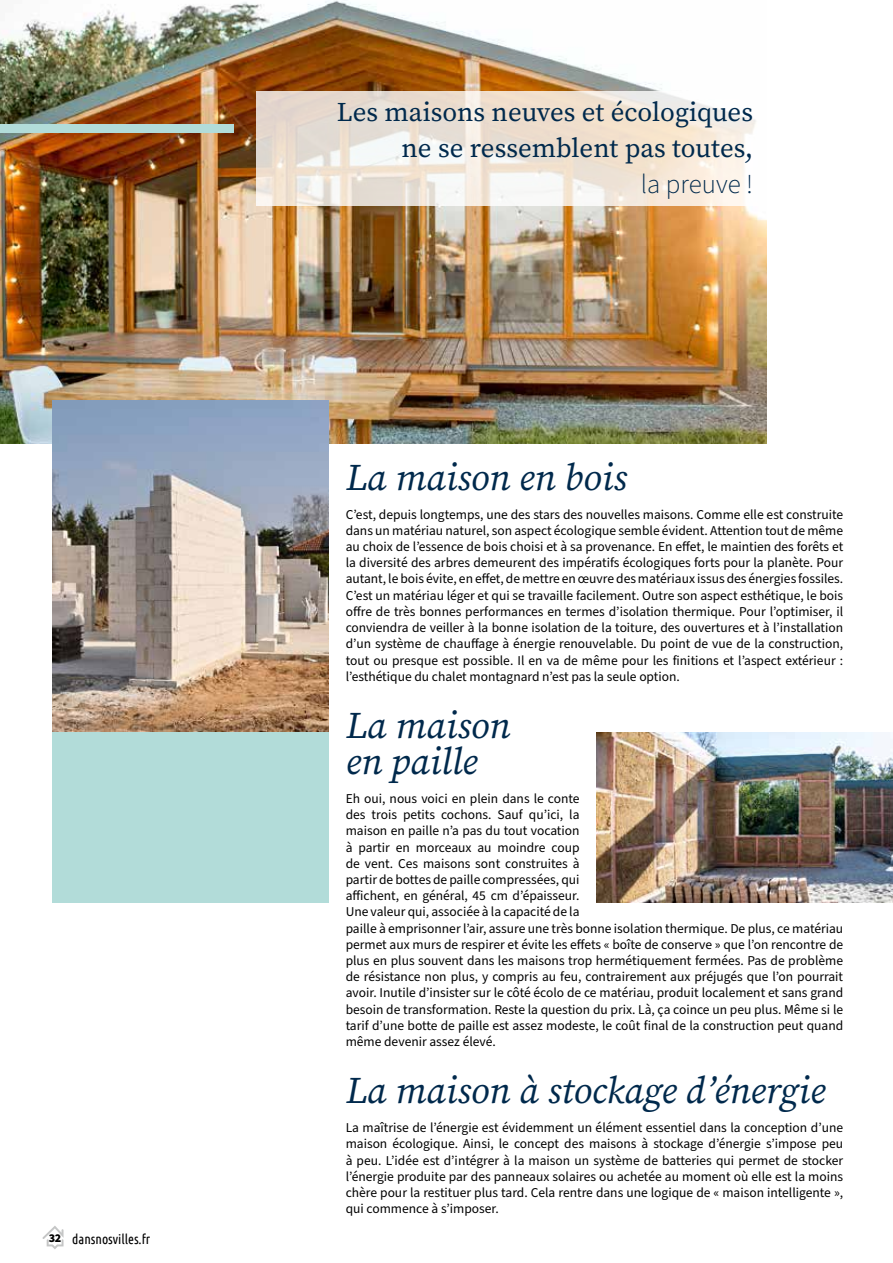
<style>
.page{position:relative;width:893px;height:1263px;background:#fff}
.page>*{position:absolute;margin:0;border:0;box-sizing:border-box;transform-origin:0 0}
.t1{font:italic 37.5px/36px "Source Serif Variable";color:#00294c}
.t2{font:27px/36px "Source Serif Variable";color:#00294c;text-align:right}
.t3{font:300 27px "Source Sans Pro";color:#00294c}
.t4{font:13.5px/16.2px "Source Sans Pro";color:#000;text-align:justify}
.t5{font:13.5px "Ubuntu Condensed";color:#000}
.s1{font-family:"Source Sans Pro";font-weight:900;font-size:12px}
</style>
<div class="page">
<svg style="left:42px;top:1226px;width:22px;height:23px"></svg>
<img style="left:0;top:0;width:767px;height:443px">
<img style="left:597px;top:733px;width:296px;height:170px">
<img style="left:52px;top:401px;width:277px;height:332px">
<div style="left:52px;top:733px;width:277px;height:170px;background:#b2dcd9"></div>
<svg style="left:256px;top:91px;width:511px;height:114px"></svg>
<div style="left:0;top:125px;width:234px;height:8px;background:#b2dcd9"></div>
<p class="t5" style="left:49px;top:1231px;width:103px"><span class="s1">32</span> dansnosvilles.fr</p>
<h2 class="t2" style="left:337px;top:94px;width:418px">Les maisons neuves et écologiques ne se ressemblent pas toutes,</h2>
<h2 class="t3" style="left:641px;top:166px;width:114px">la preuve !</h2>
<h1 class="t1" style="left:346px;top:459px;width:283px">La maison en bois</h1>
<p class="t4" style="left:346px;top:506px;width:499px">C’est, depuis longtemps, une des stars des nouvelles maisons. Comme elle est construite dans un matériau naturel, son aspect écologique semble évident. Attention tout de même au choix de l’essence de bois choisi et à sa provenance. En effet, le maintien des forêts et la diversité des arbres demeurent des impératifs écologiques forts pour la planète. Pour autant, le bois évite, en effet, de mettre en œuvre des matériaux issus des énergies fossiles.<br>C’est un matériau léger et qui se travaille facilement. Outre son aspect esthétique, le bois offre de très bonnes performances en termes d’isolation thermique. Pour l’optimiser, il conviendra de veiller à la bonne isolation de la toiture, des ouvertures et à l’installation d’un système de chauffage à énergie renouvelable. Du point de vue de la construction, tout ou presque est possible. Il en va de même pour les finitions et l’aspect extérieur : l’esthétique du chalet montagnard n’est pas la seule option.</p>
<h1 class="t1" style="left:346px;top:707px;width:166px">La maison en paille</h1>
<p class="t4" style="left:346px;top:791px;width:499px;text-align:left">Eh oui, nous voici en plein dans le conte<br>des trois petits cochons. Sauf qu’ici, la<br>maison en paille n’a pas du tout vocation<br>à partir en morceaux au moindre coup<br>de vent. Ces maisons sont construites à<br>partir de bottes de paille compressées, qui<br>affichent, en général, 45 cm d’épaisseur.<br>Une valeur qui, associée à la capacité de la<br>paille à emprisonner l’air, assure une très bonne isolation thermique. De plus, ce matériau permet aux murs de respirer et évite les effets « boîte de conserve » que l’on rencontre de plus en plus souvent dans les maisons trop hermétiquement fermées. Pas de problème de résistance non plus, y compris au feu, contrairement aux préjugés que l’on pourrait avoir. Inutile d’insister sur le côté écolo de ce matériau, produit localement et sans grand besoin de transformation. Reste la question du prix. Là, ça coince un peu plus. Même si le tarif d’une botte de paille est assez modeste, le coût final de la construction peut quand même devenir assez élevé.</p>
<h1 class="t1" style="left:346px;top:1072px;width:481px">La maison à stockage d’énergie</h1>
<p class="t4" style="left:346px;top:1120px;width:499px">La maîtrise de l’énergie est évidemment un élément essentiel dans la conception d’une maison écologique. Ainsi, le concept des maisons à stockage d’énergie s’impose peu à peu. L’idée est d’intégrer à la maison un système de batteries qui permet de stocker l’énergie produite par des panneaux solaires ou achetée au moment où elle est la moins chère pour la restituer plus tard. Cela rentre dans une logique de « maison intelligente », qui commence à s’imposer.</p>
</div>
